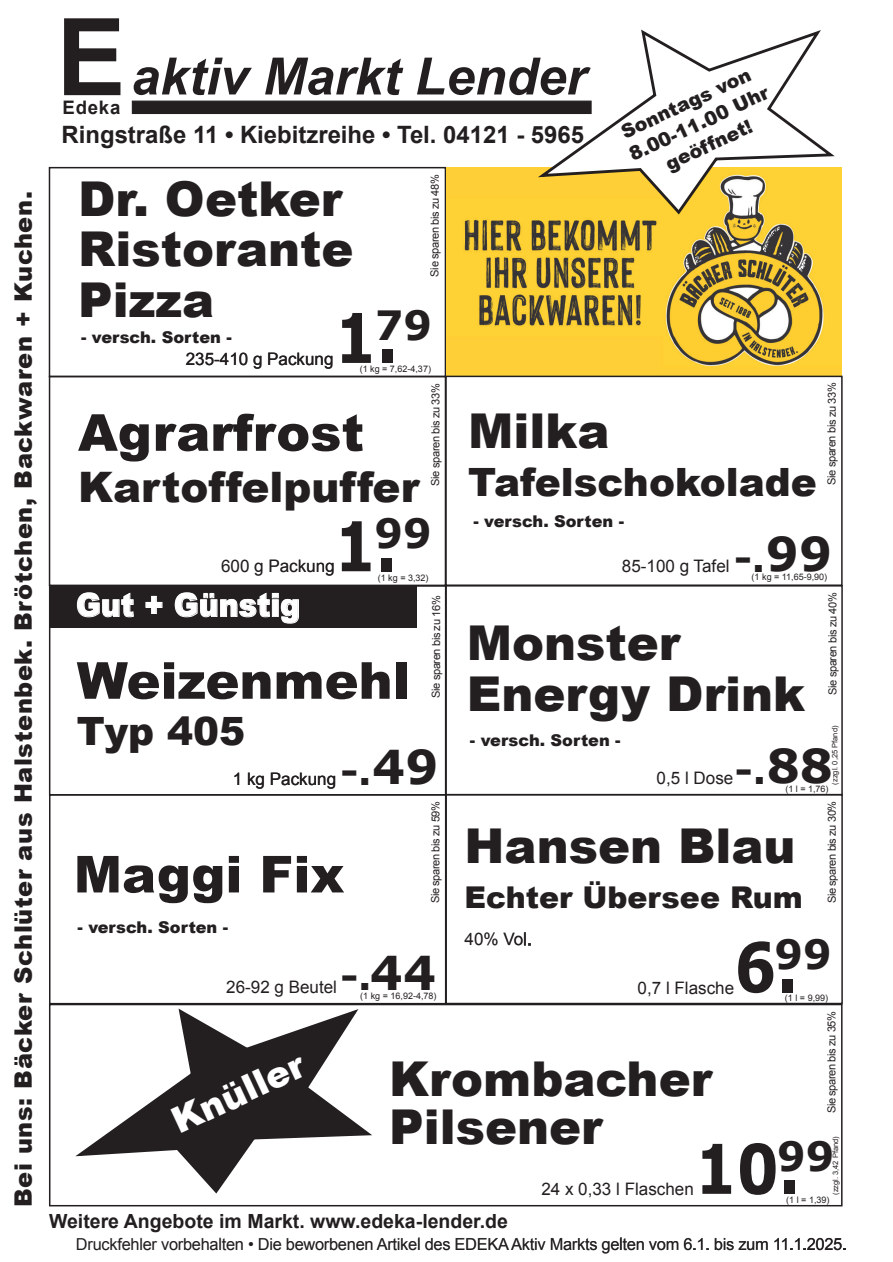
<style>
.page{position:relative;width:893px;height:1262px;background:#fff}
.page>*{position:absolute;margin:0;border:0;box-sizing:border-box;transform-origin:0 0}
.t1{font:700 68.55px "Verdana";color:#231f20;scale:.86 1}
.t2{font:italic 700 51.45px "Arial";color:#231f20}
.t3{font:900 51px "Arial";color:#231f20}
.t4{font:900 48px/51px "Arial";color:#231f20}
.t5{font:900 42px "Arial";color:#231f20}
.t6{font:700 40.35px "Verdana";color:#231f20}
.t7{font:900 39px "Arial";color:#231f20}
.t8{font:700 37.35px "Verdana";color:#231f20}
.t9{font:900 36px "Arial";color:#fff}
.t10{font:900 32.1px "Arial";color:#fff;scale:.93 1}
.t11{font:900 30px "Arial";color:#231f20}
.t12{font:900 24px "Arial";letter-spacing:.025em;color:#231f20}
.t13{font:700 23.85px "Arial";color:#231f20}
.t14{font:700 19.5px "Arial";color:#231f20}
.t15{font:900 19.05px/23.9px "Arial";color:#231f20;text-align:center}
.t16{font:700 18.6px "Arial";letter-spacing:.04em;color:#231f20}
.t17{font:17.25px "Arial";color:#231f20}
.t18{font:16.5px "Arial";letter-spacing:-.015em;color:#231f20}
.t19{font:900 16.2px "Arial";color:#231f20}
.t20{font:11.1px "Arial";letter-spacing:-.04em;color:#231f20}
.t21{font:9px "Arial";color:#231f20}
.t22{font:7.5px "Arial";color:#231f20}
.s1{font-style:normal;font-size:107.25px}
.s2{font-size:46.65px}
</style>
<div class="page">
<div style="left:49px;top:167px;width:397px;height:210px;border:2px solid #231f20"></div>
<div style="left:132px;top:101px;width:459px;height:13px;background:#231f20"></div>
<svg style="left:75px;top:1008px;width:297px;height:186px"></svg>
<img style="left:446px;top:167px;width:396px;height:208px">
<div style="left:49px;top:376px;width:397px;height:210px;border:2px solid #231f20"></div>
<div style="left:49px;top:794px;width:397px;height:210px;border:2px solid #231f20"></div>
<div style="left:445px;top:375px;width:397px;height:211px;border:2px solid #231f20"></div>
<div style="left:445px;top:585px;width:397px;height:210px;border:2px solid #231f20"></div>
<div style="left:445px;top:794px;width:397px;height:210px;border:2px solid #231f20"></div>
<div style="left:49px;top:1003px;width:793px;height:203px;border:2px solid #231f20"></div>
<svg style="left:111px;top:1237px;width:132px;height:12px"></svg>
<svg style="left:249px;top:1242px;width:4px;height:4px"></svg>
<svg style="left:259px;top:1238px;width:22px;height:11px"></svg>
<svg style="left:287px;top:1237px;width:132px;height:12px"></svg>
<svg style="left:425px;top:1238px;width:25px;height:11px"></svg>
<svg style="left:456px;top:1238px;width:89px;height:11px"></svg>
<svg style="left:551px;top:1237px;width:92px;height:16px"></svg>
<svg style="left:649px;top:1241px;width:29px;height:8px"></svg>
<svg style="left:684px;top:1237px;width:24px;height:12px"></svg>
<svg style="left:715px;top:1237px;width:52px;height:12px"></svg>
<svg style="left:774px;top:1237px;width:71px;height:12px"></svg>
<svg style="left:533px;top:29px;width:301px;height:188px"></svg>
<svg style="left:227px;top:559px;width:22px;height:13px"></svg>
<svg style="left:255px;top:562px;width:7px;height:13px"></svg>
<svg style="left:270px;top:559px;width:63px;height:16px"></svg>
<div style="left:50px;top:585px;width:366px;height:43px;background:#231f20"></div>
<svg style="left:77px;top:593px;width:57px;height:24px"></svg>
<svg style="left:146px;top:596px;width:16px;height:18px"></svg>
<svg style="left:175px;top:593px;width:124px;height:30px"></svg>
<svg style="left:468px;top:932px;width:29px;height:13px"></svg>
<svg style="left:503px;top:933px;width:27px;height:12px"></svg>
<h3 class="t12" style="left:6px;top:1207px;width:1017px;rotate:-90deg">Bei uns: Bäcker Schlüter aus Halstenbek. Brötchen, Backwaren + Kuchen.</h3>
<h2 class="t2" style="left:57px;top:43px;width:531px"><span class="s1">E</span>aktiv Markt Lender</h2>
<h3 class="t16" style="left:62px;top:95px;width:59px">Edeka</h3>
<h3 class="t13" style="left:62px;top:119px;width:524px">Ringstraße 11 • Kiebitzreihe • Tel. 04121 - 5965</h3>
<p class="t20" style="left:427px;top:276px;width:104px;rotate:-90deg">Sie sparen bis zu 48%</p>
<h3 class="t4" style="left:78px;top:171px;width:277px">Dr. Oetker<br>Ristorante<br>Pizza</h3>
<h3 class="t6" style="left:375px;top:299px;width:59px">79</h3>
<h1 class="t1" style="left:334px;top:293px;width:75px">1.</h1>
<p class="t21" style="left:359px;top:363px;width:73px">(1 kg = 7,62-4,37)</p>
<h3 class="t19" style="left:81px;top:325px;width:152px">- versch. Sorten -</h3>
<h3 class="t17" style="left:186px;top:347px;width:149px">235-410 g Packung</h3>
<h3 class="t15" style="left:615px;top:122px;width:153px;rotate:-25deg">Sonntags von<br>8.00-11.00 Uhr geöffnet!</h3>
<h3 class="t3" style="left:78px;top:395px;width:287px">Agrarfrost</h3>
<h3 class="t5" style="left:78px;top:456px;width:343px">Kartoffelpuffer</h3>
<p class="t20" style="left:428px;top:485px;width:104px;rotate:-90deg">Sie sparen bis zu 33%</p>
<h3 class="t4" style="left:468px;top:404px;width:143px">Milka</h3>
<h3 class="t7" style="left:468px;top:454px;width:350px">Tafelschokolade</h3>
<p class="t20" style="left:824px;top:485px;width:104px;rotate:-90deg">Sie sparen bis zu 33%</p>
<h3 class="t17" style="left:221px;top:554px;width:115px">600 g Packung</h3>
<h3 class="t6" style="left:374px;top:507px;width:59px">99</h3>
<h1 class="t1" style="left:334px;top:502px;width:75px">1.</h1>
<p class="t21" style="left:378px;top:572px;width:52px">(1 kg = 3,32)</p>
<h3 class="t19" style="left:473px;top:510px;width:152px">- versch. Sorten -</h3>
<h3 class="t8" style="left:734px;top:534px;width:100px">-.<span class="s2">99</span></h3>
<h3 class="t17" style="left:622px;top:555px;width:109px">85-100 g Tafel</h3>
<p class="t21" style="left:751px;top:571px;width:77px">(1 kg = 11,65-9,90)</p>
<h3 class="t10" style="left:76px;top:581px;width:242px">Gut + Günstig</h3>
<p class="t20" style="left:429px;top:698px;width:104px;rotate:-90deg">Sie sparen bis zu 16%</p>
<h3 class="t3" style="left:77px;top:643px;width:334px">Weizenmehl</h3>
<h3 class="t7" style="left:77px;top:703px;width:170px">Typ 405</h3>
<h3 class="t8" style="left:340px;top:747px;width:100px">-.<span class="s2">49</span></h3>
<h3 class="t17" style="left:233px;top:767px;width:105px">1 kg Packung</h3>
<h3 class="t4" style="left:467px;top:616px;width:340px">Monster<br>Energy Drink</h3>
<p class="t20" style="left:825px;top:695px;width:104px;rotate:-90deg">Sie sparen bis zu 40%</p>
<h3 class="t19" style="left:470px;top:729px;width:152px">- versch. Sorten -</h3>
<p class="t22" style="left:829px;top:784px;width:60px;rotate:-90deg">(zzgl. 0,25 Pfand)</p>
<h3 class="t8" style="left:734px;top:746px;width:100px">-.<span class="s2">88</span></h3>
<h3 class="t17" style="left:656px;top:766px;width:78px">0,5 l Dose</h3>
<p class="t21" style="left:785px;top:782px;width:45px">(1 l = 1,76)</p>
<h3 class="t3" style="left:74px;top:837px;width:272px">Maggi Fix</h3>
<p class="t20" style="left:428px;top:903px;width:104px;rotate:-90deg">Sie sparen bis zu 59%</p>
<h3 class="t4" style="left:464px;top:818px;width:332px">Hansen Blau</h3>
<h3 class="t11" style="left:464px;top:875px;width:340px">Echter Übersee Rum</h3>
<p class="t20" style="left:824px;top:903px;width:104px;rotate:-90deg">Sie sparen bis zu 30%</p>
<h3 class="t19" style="left:78px;top:915px;width:152px">- versch. Sorten -</h3>
<h3 class="t8" style="left:340px;top:952px;width:97px">-.<span class="s2">44</span></h3>
<h3 class="t17" style="left:226px;top:975px;width:112px">26-92 g Beutel</h3>
<p class="t21" style="left:360px;top:990px;width:78px">(1 kg = 16,92-4,78)</p>
<h3 class="t17" style="left:464px;top:928px;width:69px">40% Vol.</h3>
<h3 class="t6" style="left:774px;top:928px;width:59px">99</h3>
<h1 class="t1" style="left:734px;top:922px;width:75px">6.</h1>
<h3 class="t17" style="left:637px;top:976px;width:98px">0,7 l Flasche</h3>
<p class="t21" style="left:784px;top:991px;width:45px">(1 l = 9,99)</p>
<h3 class="t9" style="left:163px;top:1099px;width:143px;rotate:-25deg">Knüller</h3>
<p class="t20" style="left:824px;top:1113px;width:104px;rotate:-90deg">Sie sparen bis zu 35%</p>
<h3 class="t4" style="left:389px;top:1053px;width:324px;line-height:48px">Krombacher<br>Pilsener</h3>
<p class="t22" style="left:830px;top:1194px;width:60px;rotate:-90deg">(zzgl. 3,42 Pfand)</p>
<h3 class="t6" style="left:777px;top:1130px;width:59px">99</h3>
<h1 class="t1" style="left:694px;top:1124px;width:124px">10.</h1>
<h3 class="t17" style="left:541px;top:1177px;width:154px">24 x 0,33 l Flaschen</h3>
<p class="t21" style="left:786px;top:1193px;width:45px">(1 l = 1,39)</p>
<h3 class="t14" style="left:49px;top:1207px;width:460px">Weitere Angebote im Markt. www.edeka-lender.de</h3>
<h3 class="t18" style="left:76px;top:1233px;width:772px">Druckfehler vorbehalten • Die beworbenen Artikel des EDEKA Aktiv Markts gelten vom 6.1. bis zum 11.1.2025.</h3>
</div>
